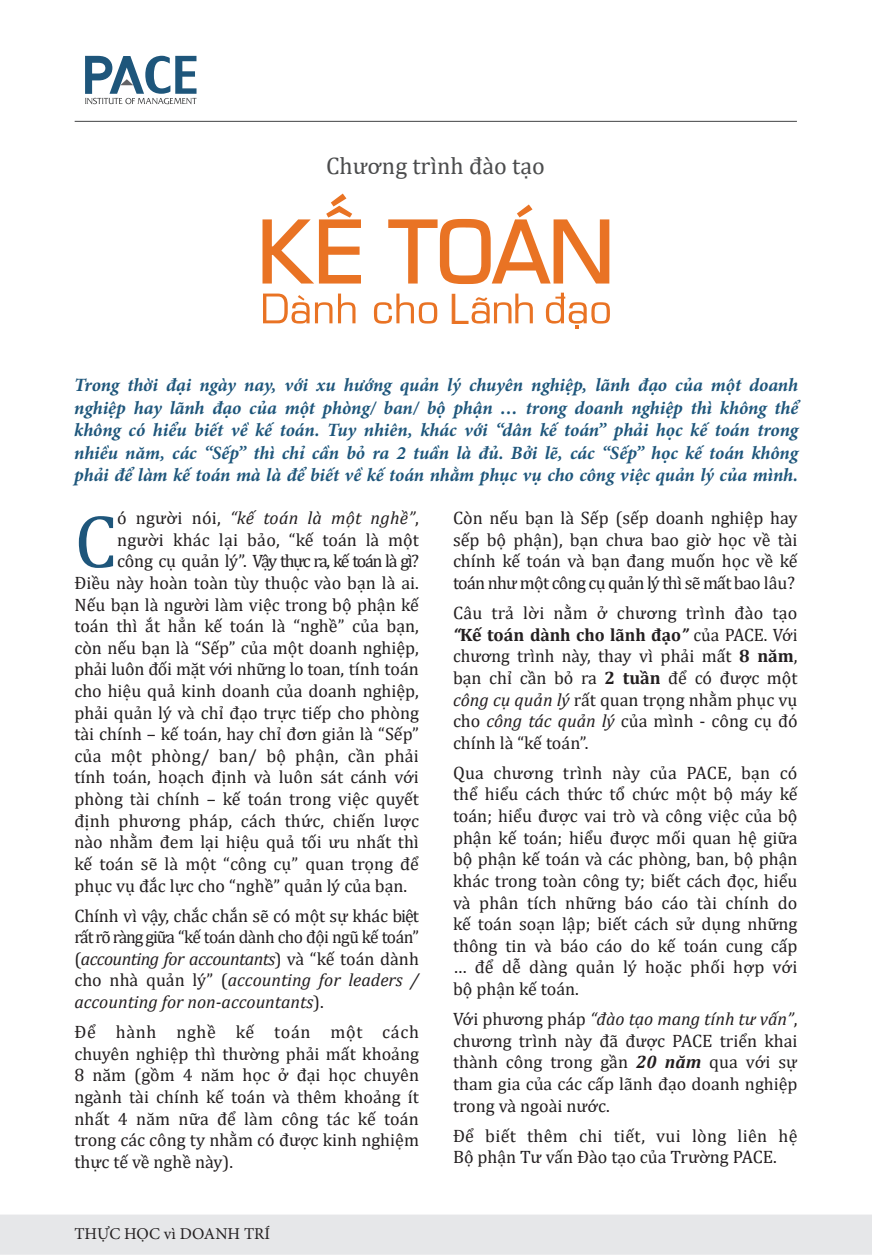
<style>
.page{position:relative;width:872px;height:1255px;background:#fff}
.page>*{position:absolute;margin:0;border:0;box-sizing:border-box;transform-origin:0 0}
.Normal__Web{font:75.9px "Cambria";color:#1e567b}
.t1{font:42px "Open Sans";color:#e97324}
.t2{font:24px "Cambria";color:#4b4c4d}
.t3{font:italic 700 18.75px/22.5px "Minion Pro";letter-spacing:-.005em;color:#1e567b;text-align:justify}
.Normal__Web-2{font:18px/21.6px "Cambria";color:#231f20;text-align:justify}
.Normal__Web-3{font:18px "Cambria";letter-spacing:-.02em;color:#231f20}
.Normal__Web-4{font:18px "Cambria";letter-spacing:-.08em;color:#231f20}
.Normal__Web-5{font:italic 18px "Cambria";letter-spacing:.015em;color:#231f20}
.Normal__Web-6{font:16.5px "Minion Pro";color:#231f20}
.s1{font-style:normal}
.s2{font-style:italic}
.s3{font-weight:700;font-style:italic}
.s4{font-weight:700}
</style>
<div class="page">
<hr style="left:75px;top:121px;width:722px;height:1px;background:#4b4c4d">
<svg style="left:85px;top:56px;width:111px;height:48px"></svg>
<div style="left:0;top:1214px;width:872px;height:40px;background:#e6e7e9"></div>
<svg style="left:262px;top:193px;width:99px;height:90px"></svg>
<svg style="left:388px;top:204px;width:221px;height:80px"></svg>
<svg style="left:263px;top:293px;width:46px;height:30px"></svg>
<svg style="left:315px;top:302px;width:17px;height:21px"></svg>
<svg style="left:338px;top:293px;width:17px;height:30px"></svg>
<svg style="left:374px;top:293px;width:63px;height:31px"></svg>
<svg style="left:471px;top:293px;width:62px;height:30px"></svg>
<svg style="left:546px;top:293px;width:64px;height:36px"></svg>
<p class="t2" style="left:326px;top:152px;width:220px">Chương trình đào tạo</p>
<p class="t1" style="left:448px;top:279px;width:23px">L</p>
<p class="t3" style="left:74px;top:374px;width:725px">Trong thời đại ngày nay, với xu hướng quản lý chuyên nghiệp, lãnh đạo của một doanh nghiệp hay lãnh đạo của một phòng/ ban/ bộ phận … trong doanh nghiệp thì không thể không có hiểu biết về kế toán. Tuy nhiên, khác với “dân kế toán” phải học kế toán trong nhiều năm, các “Sếp” thì chỉ cần bỏ ra 2 tuần là đủ. Bởi lẽ, các “Sếp” học kế toán không phải để làm kế toán mà là để biết về kế toán nhằm phục vụ cho công việc quản lý của mình.</p>
<p class="Normal__Web" style="left:74px;top:496px;width:44px">C</p>
<p class="Normal__Web-5" style="left:117px;top:505px;width:303px"><span class="s1">ó người nói,</span> “kế toán là một nghề”<span class="s1">,</span></p>
<p class="Normal__Web-2" style="left:117px;top:528px;width:303px">người khác lại bảo, “kế toán là một</p>
<p class="Normal__Web-4" style="left:117px;top:550px;width:303px">công cụ quản lý”. Vậy thực ra, kế toán là gì?</p>
<p class="Normal__Web-2" style="left:74px;top:572px;width:346px">Điều này hoàn toàn tùy thuộc vào bạn là ai.</p>
<p class="Normal__Web-2" style="left:74px;top:593px;width:346px">Nếu bạn là người làm việc trong bộ phận kế</p>
<p class="Normal__Web-2" style="left:74px;top:615px;width:346px">toán thì ắt hẳn kế toán là “nghề” của bạn,</p>
<p class="Normal__Web-2" style="left:74px;top:636px;width:346px">còn nếu bạn là “Sếp” của một doanh nghiệp,</p>
<p class="Normal__Web-3" style="left:74px;top:658px;width:346px">phải luôn đối mặt với những lo toan, tính toán</p>
<p class="Normal__Web-2" style="left:74px;top:680px;width:346px">cho hiệu quả kinh doanh của doanh nghiệp,</p>
<p class="Normal__Web-2" style="left:74px;top:701px;width:346px">phải quản lý và chỉ đạo trực tiếp cho phòng</p>
<p class="Normal__Web-2" style="left:74px;top:723px;width:346px">tài chính – kế toán, hay chỉ đơn giản là “Sếp”</p>
<p class="Normal__Web-2" style="left:74px;top:744px;width:346px">của một phòng/ ban/ bộ phận, cần phải</p>
<p class="Normal__Web-2" style="left:74px;top:766px;width:346px">tính toán, hoạch định và luôn sát cánh với</p>
<p class="Normal__Web-2" style="left:74px;top:788px;width:346px">phòng tài chính – kế toán trong việc quyết</p>
<p class="Normal__Web-2" style="left:74px;top:809px;width:346px">định phương pháp, cách thức, chiến lược</p>
<p class="Normal__Web-2" style="left:74px;top:831px;width:346px">nào nhằm đem lại hiệu quả tối ưu nhất thì</p>
<p class="Normal__Web-2" style="left:74px;top:852px;width:346px">kế toán sẽ là một “công cụ” quan trọng để</p>
<p class="Normal__Web-2" style="left:74px;top:874px;width:334px">phục vụ đắc lực cho “nghề” quản lý của bạn.</p>
<p class="Normal__Web-2" style="left:74px;top:904px;width:346px">Chính vì vậy, chắc chắn sẽ có một sự khác biệt rất rõ ràng giữa “kế toán dành cho đội ngũ kế toán” (<span class="s2">accounting for accountants</span>) và “kế toán dành cho nhà quản lý” (<span class="s2">accounting for leaders / accounting for non-accountants</span>).</p>
<p class="Normal__Web-2" style="left:74px;top:1021px;width:346px">Để hành nghề kế toán một cách chuyên nghiệp thì thường phải mất khoảng 8 năm (gồm 4 năm học ở đại học chuyên ngành tài chính kế toán và thêm khoảng ít nhất 4 năm nữa để làm công tác kế toán trong các công ty nhằm có được kinh nghiệm thực tế về nghề này).</p>
<p class="Normal__Web-6" style="left:74px;top:1222px;width:197px">THỰC HỌC vì DOANH TRÍ</p>
<p class="Normal__Web-2" style="left:453px;top:507px;width:346px">Còn nếu bạn là Sếp (sếp doanh nghiệp hay sếp bộ phận), bạn chưa bao giờ học về tài chính kế toán và bạn đang muốn học về kế toán như một công cụ quản lý thì sẽ mất bao lâu?</p>
<p class="Normal__Web-2" style="left:453px;top:602px;width:346px">Câu trả lời nằm ở chương trình đào tạo <span class="s3">“</span><span class="s4">Kế toán dành cho lãnh đạo</span><span class="s3">”</span> của PACE. Với chương trình này, thay vì phải mất <span class="s4">8 năm</span>, bạn chỉ cần bỏ ra <span class="s4">2 tuần</span> để có được một <span class="s2">công cụ quản lý</span> rất quan trọng nhằm phục vụ cho <span class="s2">công tác quản lý</span> của mình - công cụ đó chính là “kế toán”.</p>
<p class="Normal__Web-2" style="left:453px;top:761px;width:346px">Qua chương trình này của PACE, bạn có thể hiểu cách thức tổ chức một bộ máy kế toán; hiểu được vai trò và công việc của bộ phận kế toán; hiểu được mối quan hệ giữa bộ phận kế toán và các phòng, ban, bộ phận khác trong toàn công ty; biết cách đọc, hiểu và phân tích những báo cáo tài chính do kế toán soạn lập; biết cách sử dụng những thông tin và báo cáo do kế toán cung cấp … để dễ dàng quản lý hoặc phối hợp với bộ phận kế toán.</p>
<p class="Normal__Web-2" style="left:453px;top:1008px;width:346px">Với phương pháp <span class="s2">“đào tạo mang tính tư vấn”</span>, chương trình này đã được PACE triển khai thành công trong gần <span class="s3">20 năm</span> qua với sự tham gia của các cấp lãnh đạo doanh nghiệp trong và ngoài nước.</p>
<p class="Normal__Web-2" style="left:453px;top:1124px;width:346px">Để biết thêm chi tiết, vui lòng liên hệ<br>Bộ phận Tư vấn Đào tạo của Trường PACE.</p>
</div>
